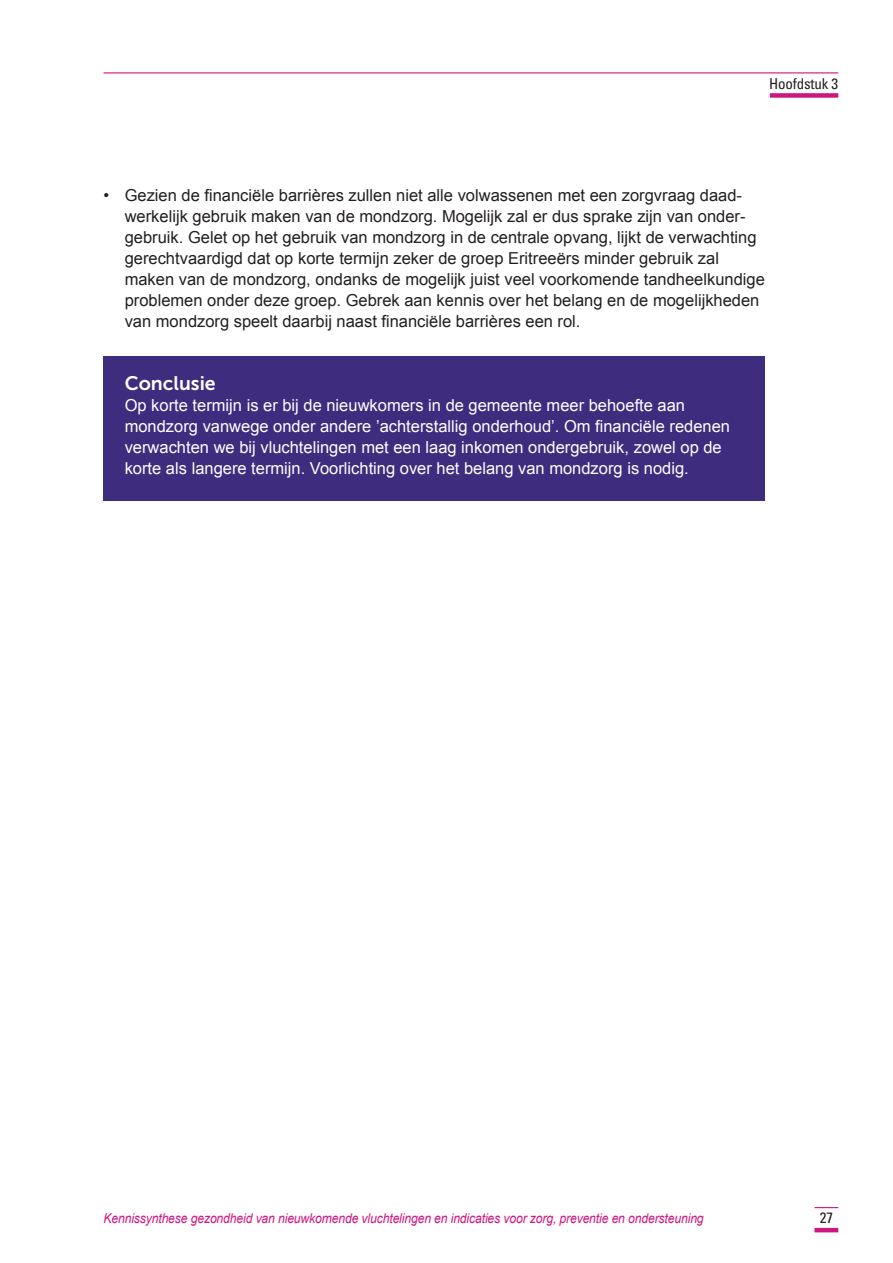
<style>
.page{position:relative;width:893px;height:1263px;background:#fff}
.page>*{position:absolute;margin:0;border:0;box-sizing:border-box;transform-origin:0 0}
.t1{font:19.5px "Museo Sans 700";color:#fff}
.t2{font:16.5px/21px "Arial";color:#231f20}
.t3{font:16.5px/21px "Arial";color:#fff}
.t4{font:condensed 15px "Univers LT";letter-spacing:-.01em;color:#231f20}
.t5{font:italic 13.5px "Arial";letter-spacing:-.01em;color:#cf157f;scale:.9 1}
</style>
<div class="page">
<div style="left:770px;top:93px;width:68px;height:5px;background:#cf157f"></div>
<hr style="left:103px;top:72px;width:735px;height:1px;background:#cf157f">
<hr style="left:814px;top:1228px;width:24px;height:4px;background:#cf157f">
<svg style="left:814px;top:1207px;width:24px;height:1px"></svg>
<div style="left:103px;top:356px;width:662px;height:145px;background:#3e2c7f"></div>
<p class="t4" style="left:769px;top:74px;width:71px">Hoofdstuk 3</p>
<p class="t2" style="left:125px;top:185px;width:642px;text-indent:-21px">• Gezien de financiële barrières zullen niet alle volwassenen met een zorgvraag daad&shy;werkelijk gebruik maken van de mondzorg. Mogelijk zal er dus sprake zijn van onder&shy;gebruik. Gelet op het gebruik van mondzorg in de centrale opvang, lijkt de verwachting gerechtvaardigd dat op korte termijn zeker de groep Eritreeërs minder gebruik zal maken van de mondzorg, ondanks de mogelijk juist veel voorkomende tandheelkundige problemen onder deze groep. Gebrek aan kennis over het belang en de mogelijkheden van mondzorg speelt daarbij naast financiële barrières een rol.</p>
<p class="t1" style="left:125px;top:372px;width:92px">Conclusie</p>
<p class="t3" style="left:125px;top:395px;width:607px">Op korte termijn is er bij de nieuwkomers in de gemeente meer behoefte aan mondzorg vanwege onder andere ’achterstallig onderhoud’. Om financiële redenen verwachten we bij vluchtelingen met een laag inkomen ondergebruik, zowel op de korte als langere termijn. Voorlichting over het belang van mondzorg is nodig.</p>
<p class="t5" style="left:103px;top:1210px;width:668px">Kennissynthese gezondheid van nieuwkomende vluchtelingen en indicaties voor zorg, preventie en ondersteuning</p>
<p class="t4" style="left:820px;top:1208px;width:15px">27</p>
</div>
